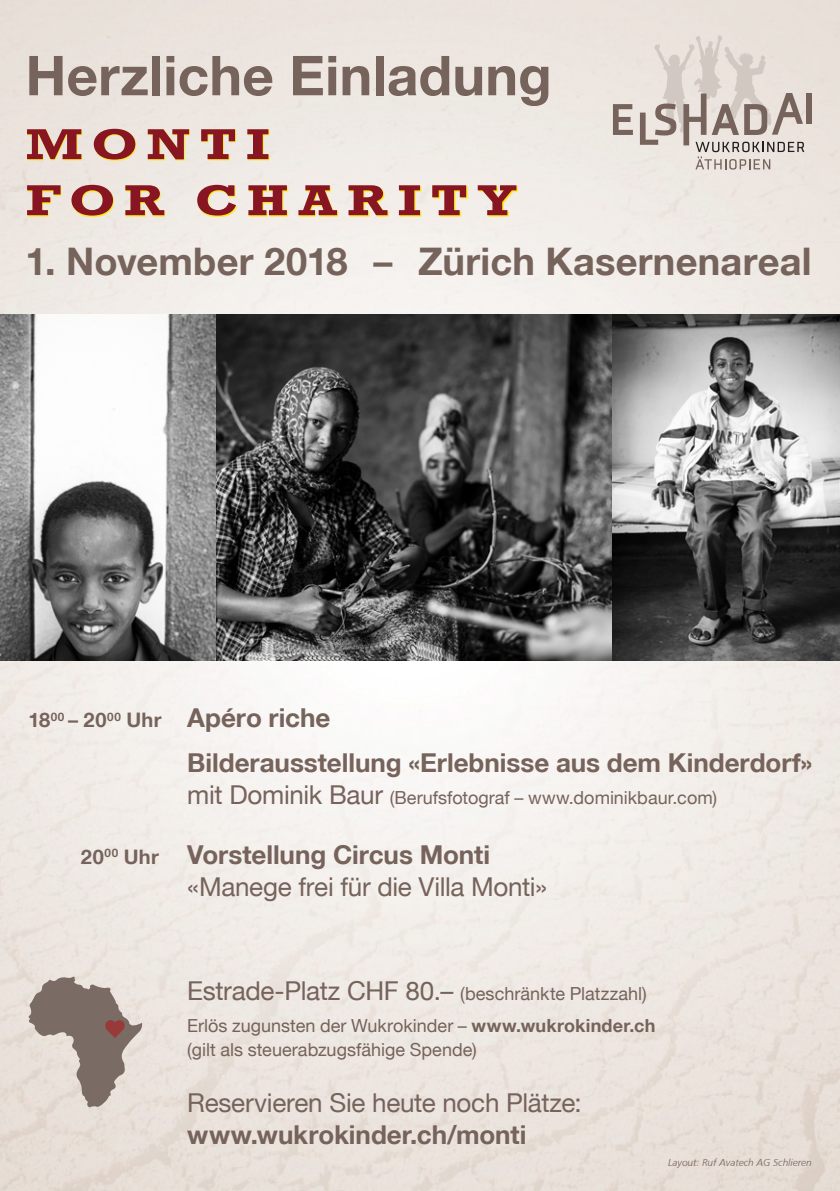
<style>
.page{position:relative;width:840px;height:1191px;background:#fff}
.page>*{position:absolute;margin:0;border:0;box-sizing:border-box;transform-origin:0 0}
.t1{font:700 55px "Helvetica Neue LT";letter-spacing:.005em;color:#76635b}
.t2{font:700 44px/56px "Rockwell";letter-spacing:.17em;color:#871522;scale:1.25 1}
.t3{font:700 38px "Helvetica Neue LT";letter-spacing:.005em;color:#76635b}
.t4{font:700 26px/44px "Helvetica Neue LT";color:#76635b}
.t5{font:26px/32px "Helvetica Neue LT";letter-spacing:-.01em;color:#76635b}
.t6{font:18px/32px "Helvetica Neue LT";color:#76635b}
.t7{font:italic 300 10px "Frutiger";color:#76635b}
.s1{font-size:20px}
.s2{font-size:26px}
.s3{font-weight:700;font-size:20px}
.s4{font-weight:700}
</style>
<div class="page">
<img style="left:0;top:0;width:839px;height:1191px">
<svg style="left:28px;top:976px;width:114px;height:131px;background:#b2a59e"></svg>
<svg style="left:28px;top:130px;width:489px;height:87px;background:#f2e9b1"></svg>
<svg style="left:612px;top:104px;width:20px;height:31px"></svg>
<div style="left:805px;top:93px;width:6px;height:31px;background:#76635b"></div>
<svg style="left:639px;top:35px;width:164px;height:135px;background:#d5ccc6"></svg>
<img style="left:0;top:315px;width:839px;height:345px">
<h1 class="t1" style="left:26px;top:42px;width:527px">Herzliche Einladung</h1>
<h2 class="t2" style="left:26px;top:116px;width:394px">MONTI<br>FOR CHARITY</h2>
<h3 class="t3" style="left:26px;top:238px;width:787px">1. November 2018 – Zürich Kasernenareal</h3>
<h3 class="t4" style="left:187px;top:695px;width:626px;text-indent:-159px"><span class="s1">18</span><sup>00</sup> <span class="s1">– 20</span><sup>00</sup> <span class="s1">Uhr</span> Apéro riche<br>Bilderausstellung «Erlebnisse aus dem Kinderdorf»</h3>
<p class="t6" style="left:187px;top:781px;width:531px"><span class="s2">mit Dominik Baur</span> (Berufsfotograf – www.dominikbaur.com)</p>
<h3 class="t5" style="left:187px;top:838px;width:361px;text-indent:-106px"><span class="s3">20</span><sup>00</sup> <span class="s3">Uhr</span> <span class="s4">Vorstellung Circus Monti </span>«Manege frei für die Villa Monti»</h3>
<p class="t6" style="left:187px;top:977px;width:469px"><span class="s2">Estrade-Platz CHF 80.–</span> (beschränkte Platzzahl)<br>Erlös zugunsten der Wukrokinder – <span class="s4">www.wukrokinder.ch</span></p>
<p class="t6" style="left:187px;top:1033px;width:291px">(gilt als steuerabzugsfähige Spende)</p>
<h3 class="t5" style="left:187px;top:1086px;width:395px">Reservieren Sie heute noch Plätze:</h3>
<h3 class="t4" style="left:187px;top:1111px;width:340px">www.wukrokinder.ch/monti</h3>
<p class="t7" style="left:667px;top:1156px;width:145px">Layout: Ruf Avatech AG Schlieren</p>
</div>
